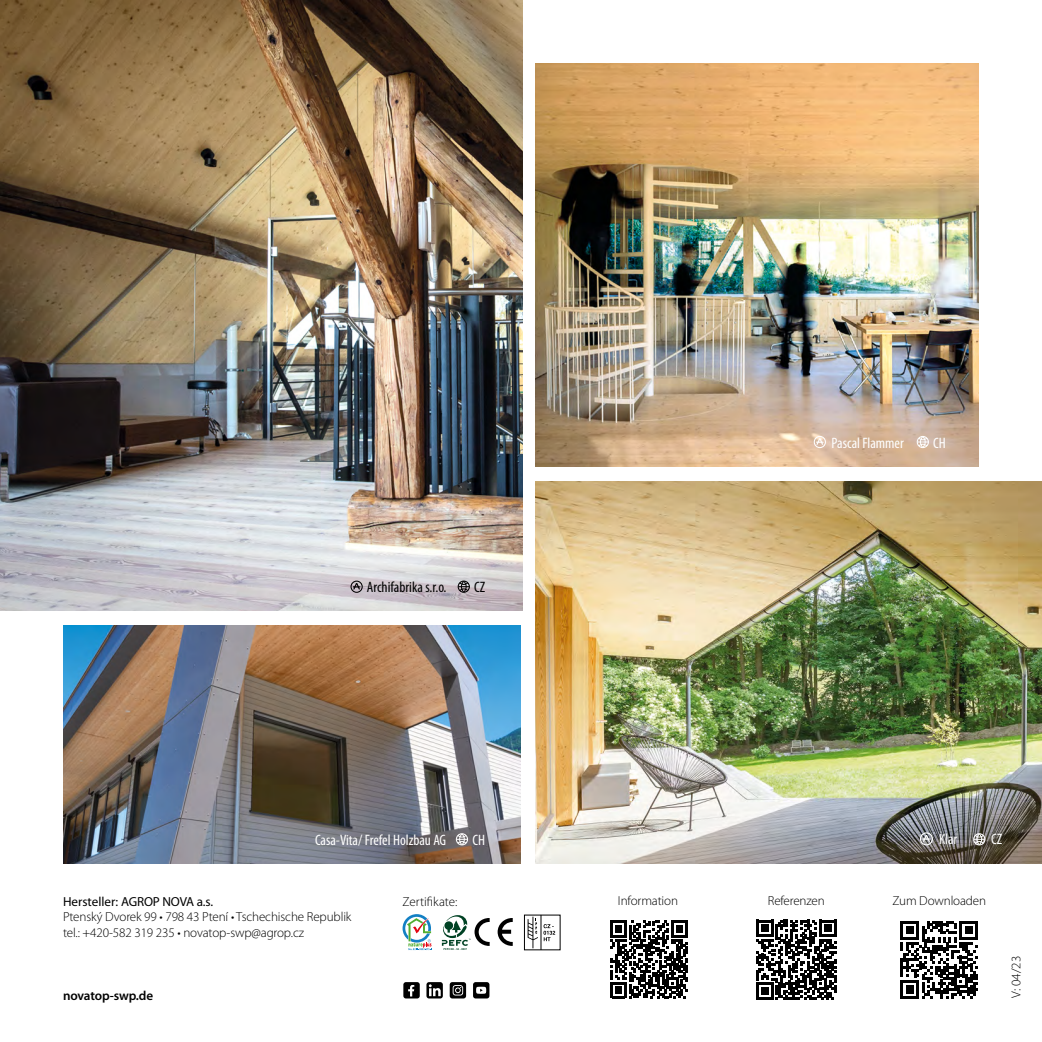
<style>
.page{position:relative;width:1042px;height:1042px;background:#fff}
.page>*{position:absolute;margin:0;border:0;box-sizing:border-box;transform-origin:0 0}
.t1{font:condensed 15.05px "Myriad Pro";color:#fff}
.t2{font:condensed 15.05px "Myriad Pro";color:#000}
.t3{font:300 13.12px/15.8px "Myriad Pro";letter-spacing:-.01em;color:#000}
.t4{font:13.12px "Myriad Pro";letter-spacing:-.005em;color:#000}
.t5{font:600 13.12px "Myriad Pro";letter-spacing:-.01em;color:#000}
</style>
<div class="page">
<img style="left:536px;top:63px;width:443px;height:403px">
<img style="left:63px;top:625px;width:458px;height:239px">
<div style="left:916px;top:436px;width:13px;height:12px;border:1px solid #fff;border-radius:50%"></div>
<svg style="left:917px;top:435px;width:11px;height:13px"></svg>
<div style="left:814px;top:436px;width:12px;height:12px;border:1px solid #fff;border-radius:50%"></div>
<svg style="left:816px;top:438px;width:8px;height:7px"></svg>
<div style="left:456px;top:833px;width:12px;height:12px;border:1px solid #fff;border-radius:50%"></div>
<svg style="left:456px;top:833px;width:11px;height:13px"></svg>
<svg style="left:442px;top:915px;width:71px;height:35px"></svg>
<svg style="left:402px;top:914px;width:30px;height:36px"></svg>
<svg style="left:527px;top:916px;width:28px;height:32px"></svg>
<hr style="left:540px;top:915px;width:1px;height:35px;background:#000">
<svg style="left:610px;top:921px;width:78px;height:77px"></svg>
<svg style="left:756px;top:920px;width:80px;height:79px"></svg>
<svg style="left:900px;top:921px;width:78px;height:77px"></svg>
<img style="left:0;top:0;width:522px;height:610px">
<div style="left:350px;top:580px;width:13px;height:13px;border:1px solid #000;border-radius:50%"></div>
<svg style="left:353px;top:583px;width:8px;height:6px"></svg>
<div style="left:458px;top:580px;width:12px;height:13px;border:1px solid #000;border-radius:50%"></div>
<svg style="left:458px;top:580px;width:11px;height:13px"></svg>
<img style="left:536px;top:481px;width:506px;height:383px">
<div style="left:973px;top:833px;width:12px;height:12px;border:1px solid #fff;border-radius:50%"></div>
<svg style="left:974px;top:833px;width:11px;height:13px"></svg>
<div style="left:920px;top:832px;width:13px;height:13px;border:1px solid #fff;border-radius:50%"></div>
<svg style="left:922px;top:835px;width:9px;height:7px"></svg>
<div style="left:403px;top:982px;width:17px;height:16px;background:#000;border-radius:3px"></div>
<svg style="left:408px;top:985px;width:6px;height:11px"></svg>
<svg style="left:426px;top:982px;width:17px;height:16px"></svg>
<svg style="left:429px;top:984px;width:12px;height:12px"></svg>
<svg style="left:450px;top:982px;width:16px;height:16px"></svg>
<svg style="left:453px;top:985px;width:10px;height:10px"></svg>
<div style="left:473px;top:982px;width:16px;height:16px;background:#000;border-radius:3px"></div>
<svg style="left:476px;top:986px;width:10px;height:8px"></svg>
<p class="t2" style="left:367px;top:579px;width:81px">Archifabrika s.r.o.</p>
<p class="t2" style="left:474px;top:579px;width:13px">CZ</p>
<p class="t1" style="left:315px;top:832px;width:133px">Casa-Vita/ Frefel Holzbau AG</p>
<p class="t1" style="left:472px;top:832px;width:14px">CH</p>
<p class="t4" style="left:63px;top:894px;width:152px">Hersteller: AGROP NOVA a.s.</p>
<p class="t3" style="left:63px;top:909px;width:290px">Ptenský Dvorek 99 • 798 43 Ptení • Tschechische Republik tel.: +420-582 319 235 • novatop-swp@agrop.cz</p>
<p class="t3" style="left:402px;top:893px;width:57px">Zertifikate:</p>
<p class="t5" style="left:63px;top:988px;width:92px">novatop-swp.de</p>
<p class="t1" style="left:831px;top:435px;width:74px">Pascal Flammer</p>
<p class="t1" style="left:933px;top:435px;width:14px">CH</p>
<p class="t1" style="left:939px;top:831px;width:20px">Klar</p>
<p class="t1" style="left:991px;top:831px;width:13px">CZ</p>
<p class="t3" style="left:618px;top:893px;width:62px">Information</p>
<p class="t3" style="left:768px;top:893px;width:58px">Referenzen</p>
<p class="t3" style="left:892px;top:893px;width:95px">Zum Downloaden</p>
<p class="t3" style="left:1008px;top:997px;width:43px;rotate:-90deg">V: 04/23</p>
</div>
